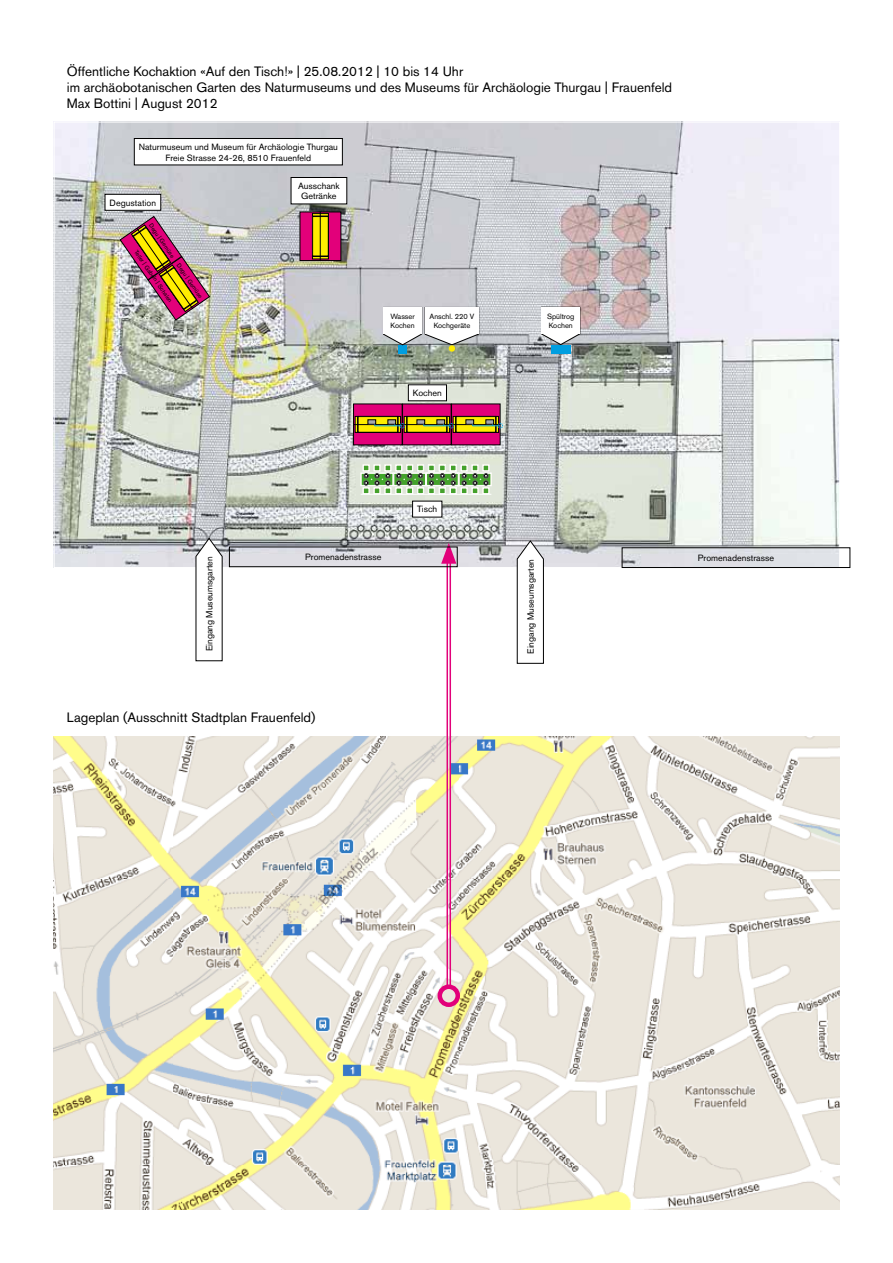
<style>
.page{position:relative;width:893px;height:1263px;background:#fff}
.page>*{position:absolute;margin:0;border:0;box-sizing:border-box;transform-origin:0 0}
.t1{font:13.5px/16.2px "Akzidenz Grotesk BQ";color:#000}
.t2{font:9px/10.8px "Akzidenz Grotesk BQ";color:#000;text-align:center}
.t3{font:7.5px/9px "Akzidenz Grotesk BQ";color:#000}
.t4{font:6px "Akzidenz Grotesk BQ";color:#000}
</style>
<div class="page">
<img style="left:56px;top:124px;width:782px;height:442px">
<hr style="left:361px;top:494px;width:130px;height:1px;background:#fff">
<img style="left:54px;top:736px;width:786px;height:474px">
<div style="left:291px;top:177px;width:56px;height:27px;background:#fff"></div>
<div style="left:291px;top:177px;width:56px;height:27px;border:1px solid #000"></div>
<div style="left:413px;top:501px;width:29px;height:16px;background:#fff"></div>
<div style="left:408px;top:385px;width:38px;height:16px;background:#fff"></div>
<div style="left:408px;top:385px;width:39px;height:16px;border:1px solid #000"></div>
<div style="left:105px;top:194px;width:56px;height:16px;background:#fff"></div>
<div style="left:105px;top:194px;width:56px;height:16px;border:1px solid #000"></div>
<hr style="left:446px;top:555px;width:2px;height:432px;background:#e2007a">
<hr style="left:449px;top:555px;width:2px;height:432px;background:#e2007a">
<div style="left:437px;top:984px;width:23px;height:23px;border:4px solid #e2007a;border-radius:50%"></div>
<svg style="left:441px;top:543px;width:15px;height:21px"></svg>
<svg style="left:517px;top:540px;width:27px;height:124px"></svg>
<div style="left:229px;top:547px;width:228px;height:20px;border:1px solid #000"></div>
<svg style="left:196px;top:538px;width:27px;height:123px"></svg>
<div style="left:622px;top:548px;width:228px;height:20px;border:1px solid #000"></div>
<div style="left:134px;top:138px;width:208px;height:27px;background:#fff"></div>
<div style="left:134px;top:138px;width:209px;height:27px;border:1px solid #000"></div>
<div style="left:398px;top:345px;width:9px;height:9px;background:#009ee0"></div>
<div style="left:551px;top:345px;width:19px;height:8px;background:#009ee0"></div>
<svg style="left:541px;top:307px;width:39px;height:38px"></svg>
<div style="left:542px;top:307px;width:38px;height:27px;background:#fff"></div>
<svg style="left:383px;top:307px;width:96px;height:38px"></svg>
<div style="left:425px;top:307px;width:54px;height:27px;background:#fff"></div>
<img style="left:120px;top:216px;width:90px;height:104px">
<div style="left:300px;top:212px;width:41px;height:49px;background:#e2007a"></div>
<svg style="left:314px;top:215px;width:13px;height:1px"></svg>
<div style="left:312px;top:213px;width:17px;height:46px;border:1px solid #000"></div>
<div style="left:312px;top:216px;width:17px;height:41px;border:1px solid #000"></div>
<div style="left:313px;top:217px;width:15px;height:39px;background:#ffed00"></div>
<div style="left:312px;top:216px;width:16px;height:40px;border:1px solid #000"></div>
<hr style="left:320px;top:212px;width:1px;height:49px;background:#000">
<div style="left:354px;top:404px;width:48px;height:41px;background:#e2007a"></div>
<div style="left:355px;top:416px;width:46px;height:16px;background:#5d5600"></div>
<div style="left:355px;top:416px;width:46px;height:17px;border:1px solid #000"></div>
<div style="left:357px;top:416px;width:41px;height:17px;border:1px solid #000"></div>
<svg style="left:360px;top:418px;width:36px;height:12px"></svg>
<div style="left:358px;top:416px;width:40px;height:16px;border:1px solid #000"></div>
<hr style="left:353px;top:424px;width:49px;height:1px;background:#000">
<div style="left:403px;top:404px;width:48px;height:41px;background:#e2007a"></div>
<div style="left:404px;top:416px;width:46px;height:16px;background:#585100"></div>
<div style="left:404px;top:416px;width:46px;height:17px;border:1px solid #000"></div>
<div style="left:406px;top:416px;width:41px;height:17px;border:1px solid #000"></div>
<svg style="left:409px;top:418px;width:36px;height:12px"></svg>
<div style="left:407px;top:416px;width:40px;height:16px;border:1px solid #000"></div>
<hr style="left:402px;top:424px;width:49px;height:1px;background:#000">
<div style="left:451px;top:404px;width:49px;height:41px;background:#e2007a"></div>
<div style="left:453px;top:416px;width:45px;height:16px;background:#625b00"></div>
<div style="left:453px;top:416px;width:46px;height:17px;border:1px solid #000"></div>
<div style="left:455px;top:416px;width:41px;height:17px;border:1px solid #000"></div>
<svg style="left:458px;top:418px;width:36px;height:12px"></svg>
<div style="left:456px;top:416px;width:40px;height:16px;border:1px solid #000"></div>
<hr style="left:451px;top:424px;width:49px;height:1px;background:#000">
<svg style="left:368px;top:420px;width:37px;height:8px"></svg>
<svg style="left:417px;top:420px;width:37px;height:8px"></svg>
<svg style="left:466px;top:420px;width:37px;height:8px"></svg>
<svg style="left:361px;top:473px;width:2px;height:13px"></svg>
<svg style="left:489px;top:473px;width:2px;height:13px"></svg>
<svg style="left:363px;top:465px;width:126px;height:29px"></svg>
<div style="left:449px;top:345px;width:6px;height:7px;background:#ffed00;border-radius:50%"></div>
<p class="t1" style="left:67px;top:63px;width:607px">Öffentliche Kochaktion «Auf den Tisch!» | 25.08.2012 | 10 bis 14 Uhr<br>im archäobotanischen Garten des Naturmuseums und des Museums für Archäologie Thurgau | Frauenfeld<br>Max Bottini | August 2012</p>
<p class="t2" style="left:139px;top:141px;width:201px">Naturmuseum und Museum für Archäologie Thurgau<br>Freie Strasse 24-26, 8510 Frauenfeld</p>
<p class="t2" style="left:110px;top:197px;width:48px">Degustation</p>
<p class="t4" style="left:153px;top:222px;width:42px;rotate:55deg">Degu | Gemüse</p>
<p class="t4" style="left:139px;top:249px;width:63px;rotate:55deg">Teller | Gabeln | Schalen</p>
<p class="t4" style="left:181px;top:262px;width:42px;rotate:55deg">Degu | Gemüse</p>
<p class="t2" style="left:298px;top:180px;width:43px">Ausschank<br>Getränke</p>
<p class="t3" style="left:390px;top:312px;width:26px">Wasser<br>Kochen</p>
<p class="t3" style="left:547px;top:312px;width:29px">Spültrog<br>Kochen</p>
<p class="t3" style="left:429px;top:312px;width:47px;text-align:center">Anschl. 220 V<br>Kochgeräte</p>
<p class="t2" style="left:413px;top:388px;width:30px">Kochen</p>
<p class="t2" style="left:417px;top:504px;width:22px">Tisch</p>
<p class="t2" style="left:305px;top:552px;width:78px">Promenadenstrasse</p>
<p class="t2" style="left:204px;top:651px;width:97px;rotate:-90deg">Eingang Museumsgarten</p>
<p class="t2" style="left:698px;top:552px;width:78px">Promenadenstrasse</p>
<p class="t2" style="left:525px;top:654px;width:97px;rotate:-90deg">Eingang Museumsgarten</p>
<p class="t1" style="left:67px;top:709px;width:250px">Lageplan (Ausschnitt Stadtplan Frauenfeld)</p>
</div>
